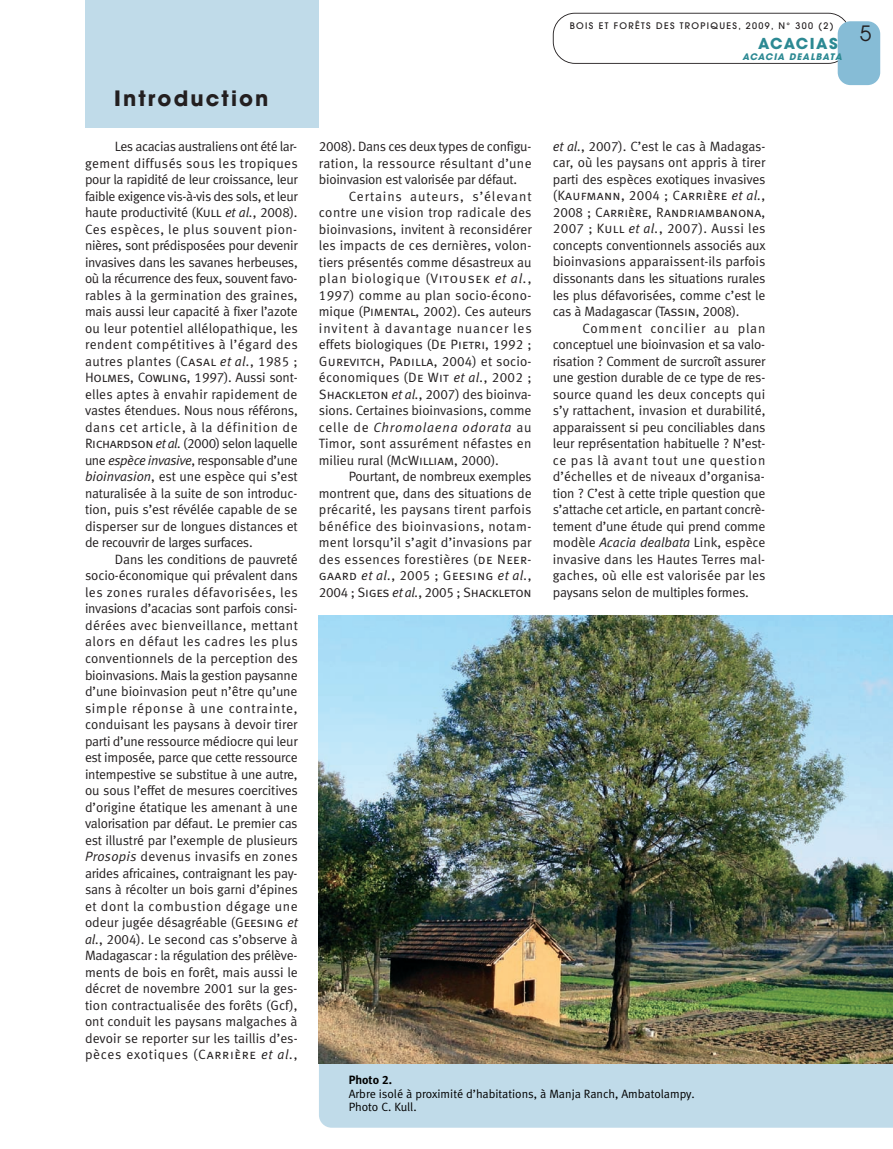
<style>
.page{position:relative;width:893px;height:1149px;background:#fff}
.page>*{position:absolute;margin:0;border:0;box-sizing:border-box;transform-origin:0 0}
.t1{font:700 21px "Avant Garde";letter-spacing:.1em;color:#231f20}
.t2{font:21px "Avant Garde";color:#231f20}
.t3{font:700 15px "Avant Garde";letter-spacing:.08em;color:#2c8993}
.t4{font:13.5px/16.5px "Meta Normal LF";color:#231f20;text-align:justify}
.t5{font:13.5px/16.5px "Meta Normal LF Caps";letter-spacing:-.015em;color:#231f20}
.t6{font:13.5px/16.5px "Meta Normal LF Caps";letter-spacing:.005em;color:#231f20}
.t7{font:12px/13.5px "Meta Normal LF";color:#000}
.t8{font:12px "Meta Bold LF";color:#000}
.t9{font:500 9px "Avant Garde";letter-spacing:.15em;color:#231f20}
.t10{font:italic 700 9px "Avant Garde";letter-spacing:.1em;color:#2c8993}
.s1{font-family:"Meta Normal LF Caps"}
.s2{font-style:italic}
.s3{font-family:"Meta Normal LF"}
.s4{font-family:"Meta Normal LF";font-style:italic}
</style>
<div class="page">
<div style="left:85px;top:0;width:234px;height:128px;background:#c0dbe9"></div>
<div style="left:319px;top:1063px;width:574px;height:64px;background:#c0dbe9"></div>
<svg style="left:553px;top:13px;width:294px;height:51px"></svg>
<div style="left:838px;top:21px;width:42px;height:64px;background:#86bcd6;border-radius:13px"></div>
<img style="left:319px;top:615px;width:574px;height:448px">
<h1 class="t1" style="left:114px;top:85px;width:156px">Introduction</h1>
<p class="t4" style="left:85px;top:138px;width:214px;text-indent:30px">Les acacias australiens ont été lar&shy;gement diffusés sous les tropiques pour la rapidité de leur croissance, leur faible exigence vis-à-vis des sols, et leur haute productivité (<span class="s1">Kull</span> <span class="s2">et al.</span>, 2008).<br>Ces espèces, le plus souvent pion&shy;nières, sont prédisposées pour devenir invasives dans les savanes herbeuses, où la récurrence des feux, souvent favo&shy;rables à la germination des graines, mais aussi leur capacité à fixer l’azote ou leur potentiel allélopathique, les rendent compétitives à l’égard des autres plantes (<span class="s1">Casal</span> <span class="s2">et al.</span>, 1985 ;</p>
<p class="t5" style="left:85px;top:369px;width:214px">Holmes, Cowling, 1997<span class="s3">). Aussi sont-</span></p>
<p class="t4" style="left:85px;top:385px;width:214px">elles aptes à envahir rapidement de vastes étendues. Nous nous référons, dans cet article, à la définition de <span class="s1">Richardson</span> <span class="s2">et al.</span> (2000) selon laquelle une <span class="s2">espèce invasive</span>, responsable d’une <span class="s2">bioinvasion</span>, est une espèce qui s’est naturalisée à la suite de son introduc&shy;tion, puis s’est révélée capable de se disperser sur de longues distances et de recouvrir de larges surfaces.</p>
<p class="t4" style="left:85px;top:550px;width:214px;text-indent:30px">Dans les conditions de pauvreté socio-économique qui prévalent dans les zones rurales défavorisées, les invasions d’acacias sont parfois consi&shy;dérées avec bienveillance, mettant alors en défaut les cadres les plus conventionnels de la perception des bioinvasions. Mais la gestion paysanne d’une bioinvasion peut n’être qu’une simple réponse à une contrainte, conduisant les paysans à devoir tirer parti d’une ressource médiocre qui leur est imposée, parce que cette ressource intempestive se substitue à une autre, ou sous l’effet de mesures coercitives d’origine étatique les amenant à une valorisation par défaut. Le premier cas est illustré par l’exemple de plusieurs <span class="s2">Prosopis</span> devenus invasifs en zones arides africaines, contraignant les pay&shy;sans à récolter un bois garni d’épines et dont la combustion dégage une odeur jugée désagréable (<span class="s1">Geesing</span> <span class="s2">et al.</span>, 2004). Le second cas s’observe à Madagascar : la régulation des prélève&shy;ments de bois en forêt, mais aussi le décret de novembre 2001 sur la ges&shy;tion contractualisée des forêts (Gcf), ont conduit les paysans malgaches à devoir se reporter sur les taillis d’es&shy;pèces exotiques (<span class="s1">Carrière</span> <span class="s2">et al.</span>,</p>
<p class="t9" style="left:570px;top:20px;width:265px">BOIS ET FORÊTS DES TROPIQUES, 2009, N° 300 (2)</p>
<h1 class="t2" style="left:860px;top:21px;width:13px">5</h1>
<p class="t3" style="left:758px;top:34px;width:81px">ACACIAS</p>
<p class="t10" style="left:742px;top:50px;width:101px">ACACIA DEALBATA</p>
<p class="t4" style="left:319px;top:138px;width:214px">2008). Dans ces deux types de configu&shy;ration, la ressource résultant d’une bioinvasion est valorisée par défaut.</p>
<p class="t4" style="left:319px;top:187px;width:214px;text-indent:30px">Certains auteurs, s’élevant contre une vision trop radicale des bioinvasions, invitent à reconsidérer les impacts de ces dernières, volon&shy;tiers présentés comme désastreux au plan biologique (<span class="s1">Vitousek</span> <span class="s2">et al.</span>, 1997) comme au plan socio-écono&shy;mique (<span class="s1">Pimental</span>, 2002). Ces auteurs invitent à davantage nuancer les effets biologiques (<span class="s1">De Pietri,</span> 1992 ;</p>
<p class="t6" style="left:319px;top:352px;width:214px">Gurevitch, Padilla, <span class="s3">2004) et socio-</span></p>
<p class="t4" style="left:319px;top:369px;width:214px">économiques (<span class="s1">De Wit</span> <span class="s2">et al.</span>, 2002 ; <span class="s1">Shackleton</span> <span class="s2">et al.</span>, 2007) des bioinva&shy;sions. Certaines bioinvasions, comme celle de <span class="s2">Chromolaena odorata</span> au Timor, sont assurément néfastes en milieu rural (<span class="s1">McWilliam</span>, 2000).</p>
<p class="t4" style="left:319px;top:468px;width:214px;text-indent:30px">Pourtant, de nombreux exemples montrent que, dans des situations de précarité, les paysans tirent parfois bénéfice des bioinvasions, notam&shy;ment lorsqu’il s’agit d’invasions par des essences forestières (<span class="s1">de Neer-</span></p>
<p class="t5" style="left:319px;top:567px;width:214px">gaard <span class="s4">et al.</span><span class="s3">, 2005 ;</span> Geesing <span class="s4">et al.</span><span class="s3">,<br>2004 ;</span> Siges <span class="s4">et al.</span><span class="s3">, 2005 ;</span> Shackleton</p>
<p class="t4" style="left:553px;top:138px;width:214px"><span class="s2">et al.</span>, 2007). C’est le cas à Madagas&shy;car, où les paysans ont appris à tirer parti des espèces exotiques invasives</p>
<p class="t6" style="left:553px;top:187px;width:214px"><span class="s3">(</span>Kaufmann<span class="s3">, 2004 ;</span> Carrière <span class="s4">et al.</span><span class="s3">,<br>2008 ;</span> Carrière, Randriambanona<span class="s3">,</span></p>
<p class="t4" style="left:553px;top:220px;width:214px">2007 ; K<span class="s1">ull</span> <span class="s2">et al.</span>, 2007). Aussi les concepts conventionnels associés aux bioinvasions apparaissent-ils parfois dissonants dans les situations rurales les plus défavorisées, comme c’est le cas à Madagascar (<span class="s1">Tassin,</span> 2008).</p>
<p class="t4" style="left:553px;top:319px;width:214px;text-indent:30px">Comment concilier au plan conceptuel une bioinvasion et sa valo&shy;risation ? Comment de surcroît assurer une gestion durable de ce type de res&shy;source quand les deux concepts qui s’y rattachent, invasion et durabilité, apparaissent si peu conciliables dans leur représentation habituelle ? N’est&shy;ce pas là avant tout une question d’échelles et de niveaux d’organisa&shy;tion ? C’est à cette triple question que s’attache cet article, en partant concrè&shy;tement d’une étude qui prend comme modèle <span class="s2">Acacia dealbata</span> Link, espèce invasive dans les Hautes Terres mal&shy;gaches, où elle est valorisée par les paysans selon de multiples formes.</p>
<p class="t8" style="left:349px;top:1072px;width:45px">Photo 2.</p>
<p class="t7" style="left:349px;top:1086px;width:347px">Arbre isolé à proximité d’habitations, à Manja Ranch, Ambatolampy.<br>Photo C. Kull.</p>
</div>
